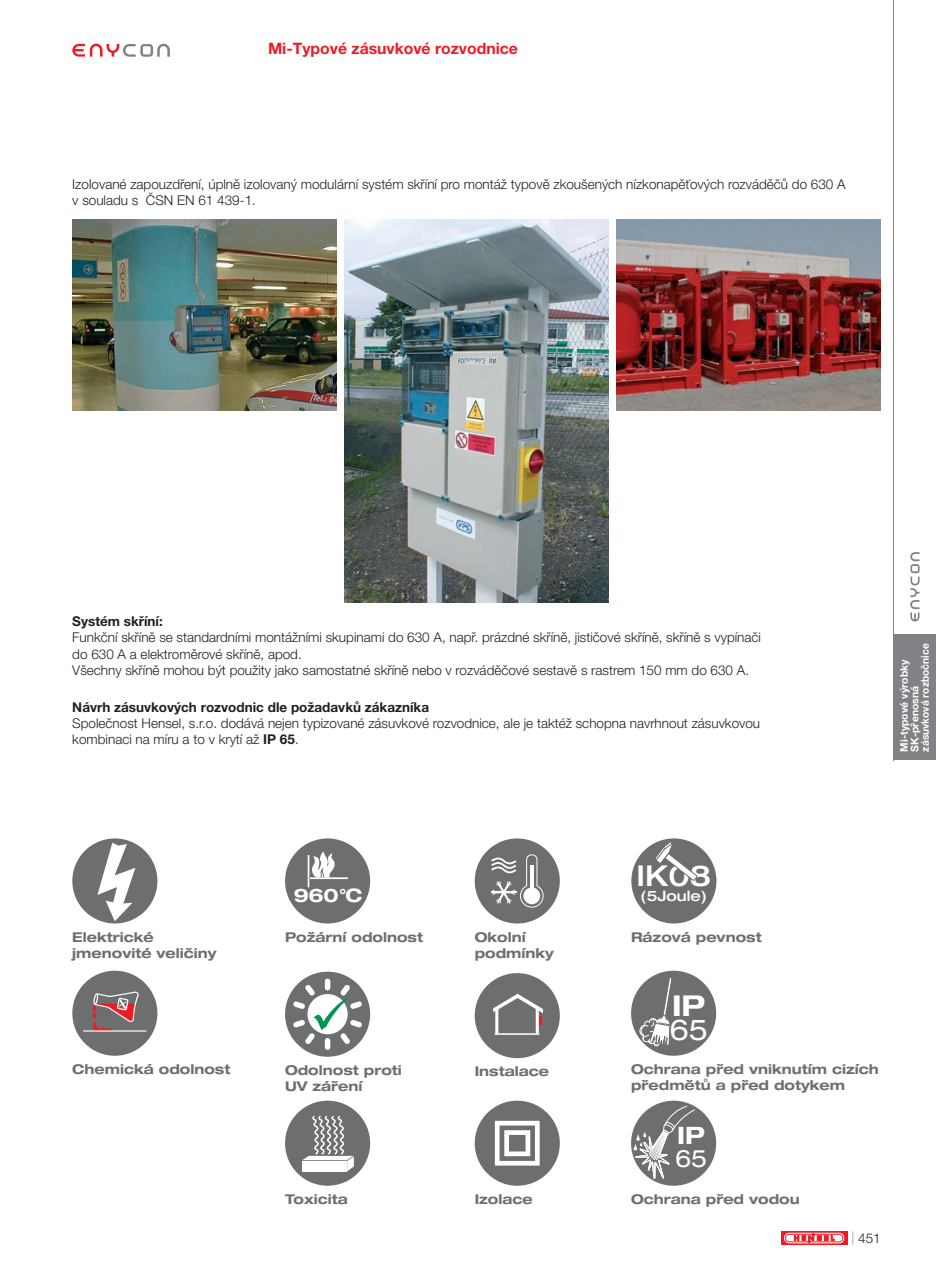
<style>
.page{position:relative;width:936px;height:1263px;background:#fff}
.page>*{position:absolute;margin:0;border:0;box-sizing:border-box;transform-origin:0 0}
.t1{font:500 expanded 28.8px "Helvetica Neue LT Pro";color:#fff}
.t2{font:700 expanded 28.8px "Helvetica Neue LT Pro";color:#fff}
.t3{font:expanded 28.8px "Helvetica Neue LT Pro";color:#fff}
.t4{font:700 expanded 24px "Helvetica Neue LT Pro";color:#fff}
.t5{font:expanded 24px "Helvetica Neue LT Pro";color:#fff}
.t6{font:700 expanded 18.6px "Helvetica Neue LT Pro";color:#fff}
.t7{font:700 15.75px "Helvetica Neue LT Pro";color:#ed1c24}
.t8{font:500 expanded 14.4px "Helvetica Neue LT Pro";color:#fff}
.t9{font:300 13.5px/16.2px "Helvetica Neue LT Pro";color:#231f20}
.t10{font:700 expanded 13.5px/16.2px "Helvetica Neue LT Pro";color:#6d6e70}
.t11{font:700 13.5px "Helvetica Neue LT Pro";color:#231f20}
.t12{font:700 10.5px/10.5px "Helvetica Neue LT Pro";color:#fff}
.s1{font-weight:700}
.s2{color:#939598}
</style>
<div class="page">
<svg style="left:910px;top:552px;width:9px;height:69px"></svg>
<div style="left:893px;top:634px;width:42px;height:126px;background:#808285"></div>
<hr style="left:893px;top:0;width:1px;height:760px;background:#808285">
<svg style="left:781px;top:1231px;width:66px;height:13px"></svg>
<svg style="left:784px;top:1233px;width:60px;height:10px"></svg>
<svg style="left:72px;top:44px;width:98px;height:13px"></svg>
<img style="left:617px;top:219px;width:263px;height:191px">
<img style="left:72px;top:219px;width:264px;height:191px">
<img style="left:344px;top:219px;width:264px;height:384px">
<div style="left:72px;top:838px;width:85px;height:85px;background:#6d6e70;border-radius:50%"></div>
<svg style="left:97px;top:843px;width:38px;height:78px"></svg>
<div style="left:474px;top:838px;width:85px;height:85px;background:#6d6e70;border-radius:50%"></div>
<svg style="left:491px;top:854px;width:52px;height:54px"></svg>
<div style="left:474px;top:973px;width:85px;height:85px;background:#6d6e70;border-radius:50%"></div>
<hr style="left:494px;top:1033px;width:45px;height:2px;background:#fff">
<hr style="left:495px;top:1009px;width:3px;height:25px;background:#fff">
<svg style="left:493px;top:994px;width:50px;height:31px"></svg>
<hr style="left:535px;top:1008px;width:3px;height:25px;background:#fff">
<div style="left:474px;top:1101px;width:85px;height:85px;background:#6d6e70;border-radius:50%"></div>
<svg style="left:495px;top:1121px;width:44px;height:44px"></svg>
<div style="left:631px;top:838px;width:85px;height:85px;background:#6d6e70;border-radius:50%"></div>
<svg style="left:654px;top:841px;width:45px;height:39px"></svg>
<div style="left:631px;top:971px;width:85px;height:85px;background:#6d6e70;border-radius:50%"></div>
<div style="left:631px;top:1101px;width:85px;height:85px;background:#6d6e70;border-radius:50%"></div>
<svg style="left:633px;top:974px;width:62px;height:212px"></svg>
<div style="left:72px;top:971px;width:85px;height:85px;background:#6d6e70;border-radius:50%"></div>
<svg style="left:93px;top:991px;width:46px;height:39px"></svg>
<hr style="left:83px;top:1030px;width:63px;height:1px;background:#fff">
<div style="left:285px;top:838px;width:85px;height:85px;background:#6d6e70;border-radius:50%"></div>
<hr style="left:307px;top:855px;width:2px;height:32px;background:#fff">
<svg style="left:312px;top:852px;width:23px;height:25px"></svg>
<hr style="left:309px;top:877px;width:39px;height:2px;background:#fff">
<div style="left:285px;top:972px;width:85px;height:85px;background:#6d6e70;border-radius:50%"></div>
<div style="left:325px;top:978px;width:5px;height:12px;background:#fff;border-radius:3px"></div>
<div style="left:325px;top:1038px;width:5px;height:12px;background:#fff;border-radius:3px"></div>
<svg style="left:293px;top:984px;width:69px;height:60px"></svg>
<div style="left:285px;top:1101px;width:85px;height:85px;background:#6d6e70;border-radius:50%"></div>
<svg style="left:302px;top:1115px;width:52px;height:56px"></svg>
<p class="t7" style="left:268px;top:43px;width:251px">Mi-Typové zásuvkové rozvodnice</p>
<p class="t9" style="left:72px;top:178px;width:774px">Izolované zapouzdření, úplně izolovaný modulární systém skříní pro montáž typově zkoušených nízkonapěťových rozváděčů do 630 A v souladu s ČSN EN 61 439-1.</p>
<p class="t11" style="left:72px;top:617px;width:92px">Systém skříní:</p>
<p class="t9" style="left:72px;top:631px;width:690px">Funkční skříně se standardními montážními skupinami do 630 A, např. prázdné skříně, jističové skříně, skříně s vypínači do 630 A a elektroměrové skříně, apod.<br>Všechny skříně mohou být použity jako samostatné skříně nebo v rozváděčové sestavě s rastrem 150 mm do 630 A.</p>
<p class="t11" style="left:72px;top:702px;width:358px">Návrh zásuvkových rozvodnic dle požadavků zákazníka</p>
<p class="t9" style="left:72px;top:716px;width:689px">Společnost Hensel, s.r.o. dodává nejen typizované zásuvkové rozvodnice, ale je taktéž schopna navrhnout zásuvkovou kombinaci na míru a to v krytí až <span class="s1">IP 65</span>.</p>
<p class="t12" style="left:900px;top:752px;width:110px;rotate:-90deg">Mi-typové výrobky<br>SK-přenosná zásuvková rozbočnice</p>
<h3 class="t6" style="left:294px;top:889px;width:70px">960°C</h3>
<p class="t10" style="left:285px;top:930px;width:140px">Požární odolnost</p>
<p class="t10" style="left:72px;top:930px;width:146px">Elektrické jmenovité veličiny</p>
<p class="t10" style="left:474px;top:931px;width:81px">Okolní podmínky</p>
<p class="t10" style="left:72px;top:1062px;width:159px">Chemická odolnost</p>
<p class="t10" style="left:285px;top:1063px;width:118px">Odolnost proti<br>UV záření</p>
<p class="t10" style="left:285px;top:1192px;width:64px">Toxicita</p>
<p class="t10" style="left:474px;top:1065px;width:76px">Instalace</p>
<p class="t10" style="left:474px;top:1192px;width:59px">Izolace</p>
<h1 class="t1" style="left:636px;top:859px;width:76px">IK08</h1>
<p class="t8" style="left:640px;top:887px;width:68px">(5Joule)</p>
<p class="t10" style="left:631px;top:930px;width:132px">Rázová pevnost</p>
<h1 class="t2" style="left:672px;top:996px;width:35px">IP</h1>
<h1 class="t3" style="left:669px;top:1013px;width:40px">65</h1>
<p class="t10" style="left:631px;top:1063px;width:249px">Ochrana před vniknutím cizích předmětů a před dotykem</p>
<h2 class="t4" style="left:677px;top:1127px;width:29px">IP</h2>
<h2 class="t5" style="left:675px;top:1145px;width:34px">65</h2>
<p class="t10" style="left:631px;top:1192px;width:170px">Ochrana před vodou</p>
<p class="t9" style="left:851px;top:1231px;width:31px"><span class="s2">|</span> 451</p>
</div>
